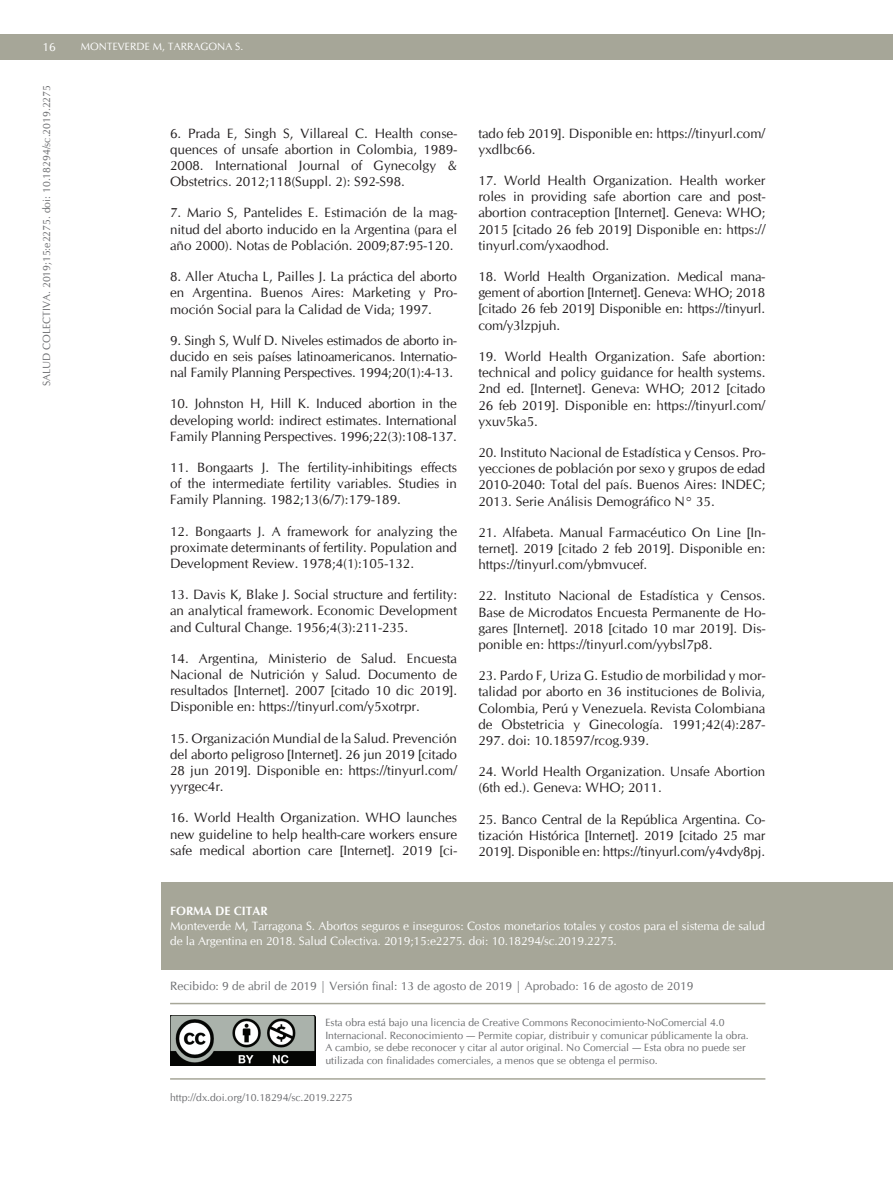
<style>
.page{position:relative;width:893px;height:1191px;background:#fff}
.page>*{position:absolute;margin:0;border:0;box-sizing:border-box;transform-origin:0 0}
.t1{font:13.5px/16.2px "CG Omega";color:#231f20;text-align:justify}
.t2{font:12px/15px "CG Omega";letter-spacing:-.005em;color:#fff}
.t3{font:12px "CG Omega";color:#6c6d70}
.t4{font:700 12px "CG Omega";color:#fff}
.t5{font:10.5px/12.6px "CG Omega";color:#6c6d70}
.t6{font:10.5px "CG Omega";color:#fff}
</style>
<div class="page">
<div style="left:0;top:34px;width:893px;height:26px;background:#a6a698"></div>
<div style="left:162px;top:882px;width:731px;height:87px;background:#a6a698"></div>
<img style="left:170px;top:1015px;width:145px;height:50px">
<hr style="left:170px;top:1078px;width:595px;height:1px;background:#a6a698">
<hr style="left:170px;top:1002px;width:595px;height:2px;background:#a6a698">
<p class="t2" style="left:43px;top:40px;width:15px">16</p>
<p class="t6" style="left:81px;top:40px;width:164px">MONTEVERDE M, TARRAGONA S.</p>
<p class="t5" style="left:41px;top:386px;width:303px;rotate:-90deg">SALUD COLECTIVA. 2019;15:e2275. doi: 10.18294/sc.2019.2275</p>
<p class="t1" style="left:170px;top:125px;width:288px">6. Prada E, Singh S, Villareal C. Health conse&shy;quences of unsafe abortion in Colombia, 1989- 2008. International Journal of Gynecolgy &amp; Obstetrics. 2012;118(Suppl. 2): S92-S98.</p>
<p class="t1" style="left:170px;top:205px;width:288px">7. Mario S, Pantelides E. Estimación de la mag&shy;nitud del aborto inducido en la Argentina (para el año 2000). Notas de Población. 2009;87:95-120.</p>
<p class="t1" style="left:170px;top:268px;width:288px">8. Aller Atucha L, Pailles J. La práctica del aborto en Argentina. Buenos Aires: Marketing y Pro&shy;moción Social para la Calidad de Vida; 1997.</p>
<p class="t1" style="left:170px;top:332px;width:288px">9. Singh S, Wulf D. Niveles estimados de aborto in&shy;ducido en seis países latinoamericanos. Internatio&shy;nal Family Planning Perspectives. 1994;20(1):4-13.</p>
<p class="t1" style="left:170px;top:396px;width:288px">10. Johnston H, Hill K. Induced abortion in the developing world: indirect estimates. International Family Planning Perspectives. 1996;22(3):108-137.</p>
<p class="t1" style="left:170px;top:459px;width:289px">11. Bongaarts J. The fertility-inhibitings effects of the intermediate fertility variables. Studies in Family Planning. 1982;13(6/7):179-189.</p>
<p class="t1" style="left:170px;top:523px;width:288px">12. Bongaarts J. A framework for analyzing the proximate determinants of fertility. Population and Development Review. 1978;4(1):105-132.</p>
<p class="t1" style="left:170px;top:586px;width:288px">13. Davis K, Blake J. Social structure and fertility: an analytical framework. Economic Development and Cultural Change. 1956;4(3):211-235.</p>
<p class="t1" style="left:170px;top:650px;width:289px">14. Argentina, Ministerio de Salud. Encuesta Nacional de Nutrición y Salud. Documento de resultados [Internet]. 2007 [citado 10 dic 2019].<br>Disponible en: https://tinyurl.com/y5xotrpr.</p>
<p class="t1" style="left:170px;top:730px;width:288px">15. Organización Mundial de la Salud. Prevención del aborto peligroso [Internet]. 26 jun 2019 [citado 28 jun 2019]. Disponible en: https://tinyurl.com/ yyrgec4r.</p>
<p class="t1" style="left:170px;top:810px;width:288px">16. World Health Organization. WHO launches new guideline to help health-care workers ensure safe medical abortion care [Internet]. 2019 [ci-</p>
<p class="t1" style="left:478px;top:125px;width:288px">tado feb 2019]. Disponible en: https://tinyurl.com/ yxdlbc66.</p>
<p class="t1" style="left:478px;top:172px;width:289px">17. World Health Organization. Health worker roles in providing safe abortion care and post&shy;abortion contraception [Internet]. Geneva: WHO; 2015 [citado 26 feb 2019] Disponible en: https:// tinyurl.com/yxaodhod.</p>
<p class="t1" style="left:478px;top:268px;width:288px">18. World Health Organization. Medical mana&shy;gement of abortion [Internet]. Geneva: WHO; 2018 [citado 26 feb 2019] Disponible en: https://tinyurl. com/y3lzpjuh.</p>
<p class="t1" style="left:478px;top:348px;width:288px">19. World Health Organization. Safe abortion: technical and policy guidance for health systems.<br>2nd ed. [Internet]. Geneva: WHO; 2012 [citado 26 feb 2019]. Disponible en: https://tinyurl.com/ yxuv5ka5.</p>
<p class="t1" style="left:478px;top:444px;width:288px">20. Instituto Nacional de Estadística y Censos. Pro&shy;yecciones de población por sexo y grupos de edad 2010-2040: Total del país. Buenos Aires: INDEC; 2013. Serie Análisis Demográfico N° 35.</p>
<p class="t1" style="left:478px;top:524px;width:288px">21. Alfabeta. Manual Farmacéutico On Line [In&shy;ternet]. 2019 [citado 2 feb 2019]. Disponible en: https://tinyurl.com/ybmvucef.</p>
<p class="t1" style="left:478px;top:588px;width:288px">22. Instituto Nacional de Estadística y Censos.<br>Base de Microdatos Encuesta Permanente de Ho&shy;gares [Internet]. 2018 [citado 10 mar 2019]. Dis&shy;ponible en: https://tinyurl.com/yybsl7p8.</p>
<p class="t1" style="left:478px;top:667px;width:289px">23. Pardo F, Uriza G. Estudio de morbilidad y mor&shy;talidad por aborto en 36 instituciones de Bolivia, Colombia, Perú y Venezuela. Revista Colombiana de Obstetricia y Ginecología. 1991;42(4):287- 297. doi: 10.18597/rcog.939.</p>
<p class="t1" style="left:478px;top:763px;width:288px">24. World Health Organization. Unsafe Abortion (6th ed.). Geneva: WHO; 2011.</p>
<p class="t1" style="left:478px;top:811px;width:288px">25. Banco Central de la República Argentina. Co&shy;tización Histórica [Internet]. 2019 [citado 25 mar 2019]. Disponible en: https://tinyurl.com/y4vdy8pj.</p>
<p class="t4" style="left:170px;top:903px;width:99px">FORMA DE CITAR</p>
<p class="t2" style="left:170px;top:918px;width:597px">Monteverde M, Tarragona S. Abortos seguros e inseguros: Costos monetarios totales y costos para el sistema de salud de la Argentina en 2018. Salud Colectiva. 2019;15:e2275. doi: 10.18294/sc.2019.2275.</p>
<p class="t3" style="left:170px;top:978px;width:525px">Recibido: 9 de abril de 2019 | Versión final: 13 de agosto de 2019 | Aprobado: 16 de agosto de 2019</p>
<p class="t5" style="left:325px;top:1016px;width:425px">Esta obra está bajo una licencia de Creative Commons Reconocimiento-NoComercial 4.0<br>Internacional. Reconocimiento — Permite copiar, distribuir y comunicar públicamente la obra.<br>A cambio, se debe reconocer y citar al autor original. No Comercial — Esta obra no puede ser utilizada con finalidades comerciales, a menos que se obtenga el permiso.</p>
<p class="t5" style="left:170px;top:1091px;width:184px">http://dx.doi.org/10.18294/sc.2019.2275</p>
</div>
